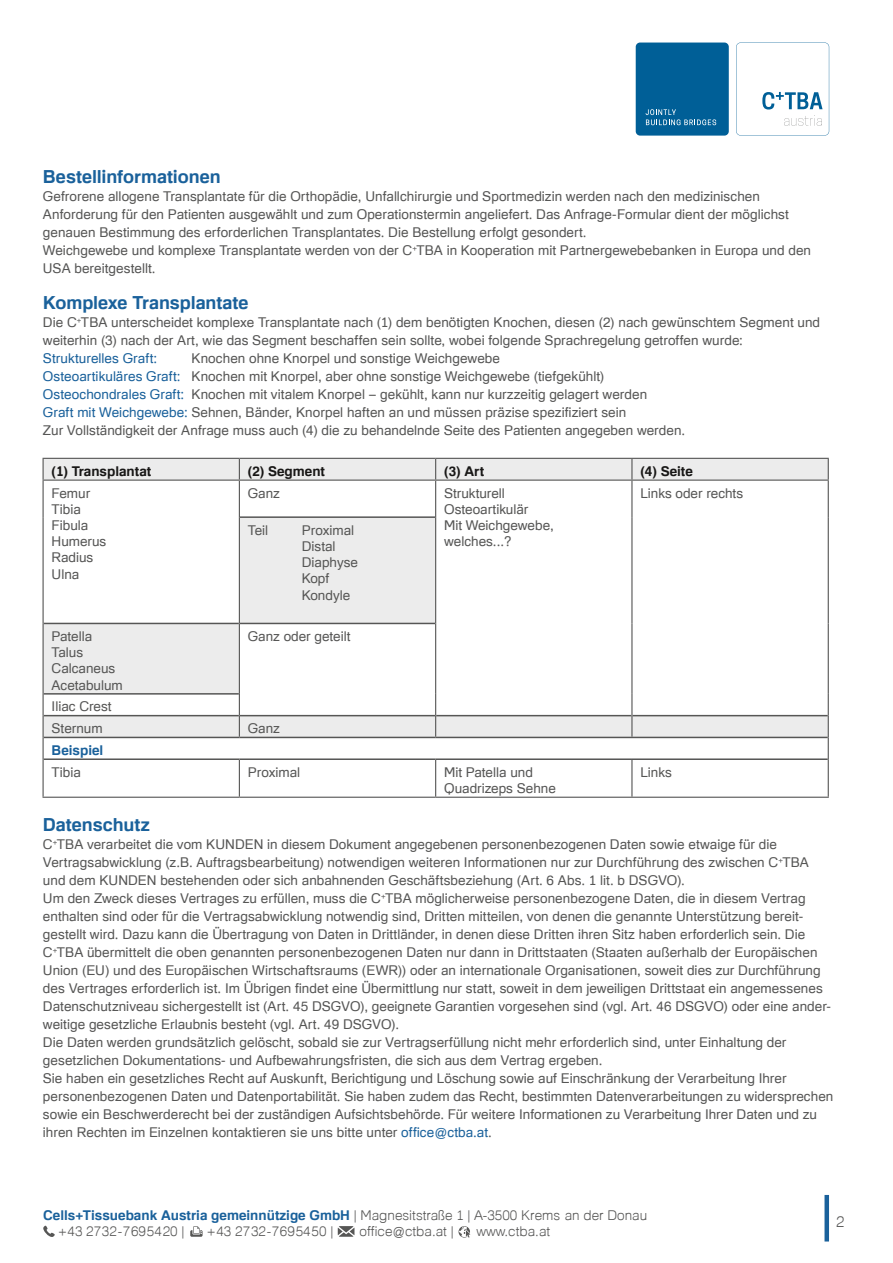
<style>
.page{position:relative;width:893px;height:1263px;background:#fff}
.page>*{position:absolute;margin:0;border:0;box-sizing:border-box;transform-origin:0 0}
.t1{font:700 18px "Familiar Pro";letter-spacing:-.005em;color:#1a619b}
.t2{font:300 15px "Familiar Pro";color:#565655}
.t3{font:13.5px/18px "Familiar Pro";letter-spacing:.005em;color:#565655}
.t4{font:300 13.5px/16.2px "Familiar Pro";color:#565655}
.t5{font:700 13.5px "Familiar Pro";color:#181716}
.t6{font:13.5px "Familiar Pro";letter-spacing:.005em;color:#1a619b}
.t7{font:700 13.5px "Familiar Pro";color:#1a619b}
.s1{color:#1a619b}
.s2{font-weight:700;color:#1a619b}
</style>
<div class="page">
<svg style="left:44px;top:459px;width:784px;height:278px"></svg>
<hr style="left:240px;top:516px;width:195px;height:2px;background:#565655">
<hr style="left:44px;top:623px;width:195px;height:1px;background:#565655">
<hr style="left:240px;top:623px;width:195px;height:1px;background:#565655">
<hr style="left:44px;top:693px;width:195px;height:2px;background:#565655">
<hr style="left:44px;top:715px;width:195px;height:1px;background:#565655">
<hr style="left:240px;top:715px;width:195px;height:1px;background:#565655">
<hr style="left:436px;top:715px;width:195px;height:1px;background:#565655">
<hr style="left:632px;top:715px;width:196px;height:1px;background:#565655">
<hr style="left:44px;top:737px;width:195px;height:1px;background:#565655">
<hr style="left:239px;top:737px;width:197px;height:1px;background:#565655">
<hr style="left:436px;top:737px;width:196px;height:1px;background:#565655">
<hr style="left:632px;top:737px;width:196px;height:1px;background:#565655">
<hr style="left:44px;top:758px;width:195px;height:2px;background:#565655">
<hr style="left:239px;top:758px;width:197px;height:2px;background:#565655">
<hr style="left:436px;top:758px;width:196px;height:2px;background:#565655">
<hr style="left:632px;top:758px;width:196px;height:2px;background:#565655">
<hr style="left:43px;top:458px;width:196px;height:1px;background:#565655">
<svg style="left:43px;top:459px;width:1px;height:20px"></svg>
<hr style="left:239px;top:458px;width:197px;height:1px;background:#565655">
<svg style="left:239px;top:459px;width:1px;height:20px"></svg>
<hr style="left:436px;top:458px;width:196px;height:1px;background:#565655">
<svg style="left:435px;top:459px;width:1px;height:20px"></svg>
<hr style="left:632px;top:458px;width:197px;height:1px;background:#565655">
<svg style="left:631px;top:459px;width:1px;height:20px"></svg>
<svg style="left:828px;top:459px;width:1px;height:20px"></svg>
<hr style="left:43px;top:479px;width:196px;height:2px;background:#565655">
<hr style="left:239px;top:479px;width:197px;height:2px;background:#565655">
<hr style="left:436px;top:479px;width:196px;height:2px;background:#565655">
<hr style="left:632px;top:479px;width:197px;height:2px;background:#565655">
<hr style="left:43px;top:481px;width:1px;height:36px;background:#565655">
<hr style="left:43px;top:517px;width:1px;height:106px;background:#565655">
<hr style="left:239px;top:481px;width:1px;height:36px;background:#565655">
<hr style="left:435px;top:481px;width:1px;height:36px;background:#565655">
<hr style="left:631px;top:481px;width:1px;height:36px;background:#565655">
<hr style="left:828px;top:481px;width:1px;height:36px;background:#565655">
<hr style="left:631px;top:517px;width:1px;height:106px;background:#565655">
<hr style="left:828px;top:517px;width:1px;height:106px;background:#565655">
<hr style="left:631px;top:623px;width:1px;height:71px;background:#565655">
<hr style="left:828px;top:623px;width:1px;height:71px;background:#565655">
<hr style="left:239px;top:517px;width:1px;height:106px;background:#565655">
<hr style="left:435px;top:517px;width:1px;height:106px;background:#565655">
<hr style="left:43px;top:623px;width:1px;height:71px;background:#565655">
<hr style="left:239px;top:623px;width:1px;height:71px;background:#565655">
<hr style="left:435px;top:623px;width:1px;height:71px;background:#565655">
<svg style="left:239px;top:694px;width:1px;height:43px"></svg>
<svg style="left:435px;top:694px;width:1px;height:43px"></svg>
<svg style="left:631px;top:694px;width:1px;height:43px"></svg>
<svg style="left:43px;top:694px;width:1px;height:65px"></svg>
<svg style="left:828px;top:694px;width:1px;height:65px"></svg>
<hr style="left:43px;top:759px;width:1px;height:38px;background:#565655">
<hr style="left:239px;top:760px;width:1px;height:37px;background:#565655">
<hr style="left:435px;top:760px;width:1px;height:37px;background:#565655">
<hr style="left:631px;top:760px;width:1px;height:37px;background:#565655">
<hr style="left:828px;top:759px;width:1px;height:38px;background:#565655">
<hr style="left:43px;top:797px;width:196px;height:1px;background:#565655">
<hr style="left:239px;top:797px;width:197px;height:1px;background:#565655">
<hr style="left:436px;top:797px;width:196px;height:1px;background:#565655">
<hr style="left:632px;top:797px;width:197px;height:1px;background:#565655">
<div style="left:824px;top:1197px;width:5px;height:42px;background:#1a619b"></div>
<div style="left:636px;top:43px;width:93px;height:93px;background:#005f97;border-radius:4px"></div>
<svg style="left:646px;top:109px;width:70px;height:16px"></svg>
<svg style="left:736px;top:43px;width:93px;height:93px"></svg>
<svg style="left:190px;top:1226px;width:13px;height:11px"></svg>
<svg style="left:458px;top:1226px;width:12px;height:11px"></svg>
<svg style="left:338px;top:1226px;width:16px;height:11px"></svg>
<svg style="left:43px;top:1226px;width:12px;height:11px"></svg>
<h1 class="t1" style="left:43px;top:166px;width:179px">Bestellinformationen</h1>
<p class="t3" style="left:43px;top:187px;width:770px">Gefrorene allogene Transplantate für die Orthopädie, Unfallchirurgie und Sportmedizin werden nach den medizinischen Anforderung für den Patienten ausgewählt und zum Operationstermin angeliefert. Das Anfrage-Formular dient der möglichst genauen Bestimmung des erforderlichen Transplantates. Die Bestellung erfolgt gesondert.<br>Weichgewebe und komplexe Transplantate werden von der C<sup>+</sup>TBA in Kooperation mit Partnergewebebanken in Europa und den USA bereitgestellt.</p>
<h1 class="t1" style="left:43px;top:292px;width:207px">Komplexe Transplantate</h1>
<p class="t3" style="left:43px;top:313px;width:779px">Die C<sup>+</sup>TBA unterscheidet komplexe Transplantate nach (1) dem benötigten Knochen, diesen (2) nach gewünschtem Segment und weiterhin (3) nach der Art, wie das Segment beschaffen sein sollte, wobei folgende Sprachregelung getroffen wurde:</p>
<p class="t6" style="left:43px;top:351px;width:116px">Strukturelles Graft:</p>
<p class="t3" style="left:43px;top:349px;width:644px;text-indent:149px">Knochen ohne Knorpel und sonstige Weichgewebe<br><span class="s1">Osteoartikuläres Graft:</span> Knochen mit Knorpel, aber ohne sonstige Weichgewebe (tiefgekühlt)<br><span class="s1">Osteochondrales Graft:</span> Knochen mit vitalem Knorpel – gekühlt, kann nur kurzzeitig gelagert werden<br><span class="s1">Graft mit Weichgewebe:</span> Sehnen, Bänder, Knorpel haften an und müssen präzise spezifiziert sein<br>Zur Vollständigkeit der Anfrage muss auch (4) die zu behandelnde Seite des Patienten angegeben werden.</p>
<p class="t5" style="left:52px;top:463px;width:101px">(1) Transplantat</p>
<p class="t5" style="left:248px;top:463px;width:79px">(2) Segment</p>
<p class="t5" style="left:444px;top:463px;width:42px">(3) Art</p>
<p class="t5" style="left:640px;top:463px;width:54px">(4) Seite</p>
<p class="t3" style="left:52px;top:485px;width:56px;line-height:16.2px">Femur<br>Tibia<br>Fibula<br>Humerus<br>Radius<br>Ulna</p>
<p class="t3" style="left:248px;top:484px;width:34px">Ganz</p>
<p class="t3" style="left:444px;top:485px;width:111px;line-height:16.2px">Strukturell<br>Osteoartikulär<br>Mit Weichgewebe, welches...?</p>
<p class="t3" style="left:640px;top:484px;width:104px">Links oder rechts</p>
<p class="t3" style="left:248px;top:521px;width:22px">Teil</p>
<p class="t3" style="left:302px;top:522px;width:58px;line-height:16.2px">Proximal<br>Distal<br>Diaphyse<br>Kopf<br>Kondyle</p>
<p class="t3" style="left:52px;top:628px;width:73px;line-height:16.2px">Patella<br>Talus<br>Calcaneus<br>Acetabulum</p>
<p class="t3" style="left:248px;top:627px;width:104px">Ganz oder geteilt</p>
<p class="t3" style="left:52px;top:696px;width:62px;line-height:21.8px">Iliac Crest<br>Sternum</p>
<p class="t3" style="left:248px;top:719px;width:34px">Ganz</p>
<p class="t7" style="left:52px;top:742px;width:53px">Beispiel</p>
<p class="t3" style="left:52px;top:763px;width:31px">Tibia</p>
<p class="t3" style="left:248px;top:763px;width:54px">Proximal</p>
<p class="t3" style="left:444px;top:764px;width:113px;line-height:16.2px">Mit Patella und<br>Quadrizeps Sehne</p>
<p class="t3" style="left:640px;top:763px;width:33px">Links</p>
<h1 class="t1" style="left:43px;top:814px;width:108px">Datenschutz</h1>
<p class="t3" style="left:43px;top:835px;width:792px">C<sup>+</sup>TBA verarbeitet die vom KUNDEN in diesem Dokument angegebenen personenbezogenen Daten sowie etwaige für die Vertragsabwicklung (z.B. Auftragsbearbeitung) notwendigen weiteren Informationen nur zur Durchführung des zwischen C<sup>+</sup>TBA und dem KUNDEN bestehenden oder sich anbahnenden Geschäftsbeziehung (Art. 6 Abs. 1 lit. b DSGVO).<br>Um den Zweck dieses Vertrages zu erfüllen, muss die C<sup>+</sup>TBA möglicherweise personenbezogene Daten, die in diesem Vertrag enthalten sind oder für die Vertragsabwicklung notwendig sind, Dritten mitteilen, von denen die genannte Unterstützung bereit&shy;gestellt wird. Dazu kann die Übertragung von Daten in Drittländer, in denen diese Dritten ihren Sitz haben erforderlich sein. Die C<sup>+</sup>TBA übermittelt die oben genannten personenbezogenen Daten nur dann in Drittstaaten (Staaten außerhalb der Europäischen Union (EU) und des Europäischen Wirtschaftsraums (EWR)) oder an internationale Organisationen, soweit dies zur Durchführung des Vertrages erforderlich ist. Im Übrigen findet eine Übermittlung nur statt, soweit in dem jeweiligen Drittstaat ein angemessenes Datenschutzniveau sichergestellt ist (Art. 45 DSGVO), geeignete Garantien vorgesehen sind (vgl. Art. 46 DSGVO) oder eine ander&shy;weitige gesetzliche Erlaubnis besteht (vgl. Art. 49 DSGVO).<br>Die Daten werden grundsätzlich gelöscht, sobald sie zur Vertragserfüllung nicht mehr erforderlich sind, unter Einhaltung der gesetzlichen Dokumentations- und Aufbewahrungsfristen, die sich aus dem Vertrag ergeben.<br>Sie haben ein gesetzliches Recht auf Auskunft, Berichtigung und Löschung sowie auf Einschränkung der Verarbeitung Ihrer personenbezogenen Daten und Datenportabilität. Sie haben zudem das Recht, bestimmten Datenverarbeitungen zu widersprechen sowie ein Beschwerderecht bei der zuständigen Aufsichtsbehörde. Für weitere Informationen zu Verarbeitung Ihrer Daten und zu ihren Rechten im Einzelnen kontaktieren sie uns bitte unter <span class="s1">office@ctba.at</span>.</p>
<p class="t4" style="left:58px;top:1207px;width:591px;text-indent:-15px"><span class="s2">Cells+Tissuebank Austria gemeinnützige GmbH</span> | Magnesitstraße 1 | A-3500 Krems an der Donau +43 2732-7695420 |</p>
<p class="t4" style="left:207px;top:1223px;width:128px">+43 2732-7695450 |</p>
<p class="t4" style="left:360px;top:1223px;width:96px">office@ctba.at |</p>
<p class="t4" style="left:476px;top:1223px;width:75px">www.ctba.at</p>
<p class="t2" style="left:836px;top:1213px;width:10px">2</p>
</div>
